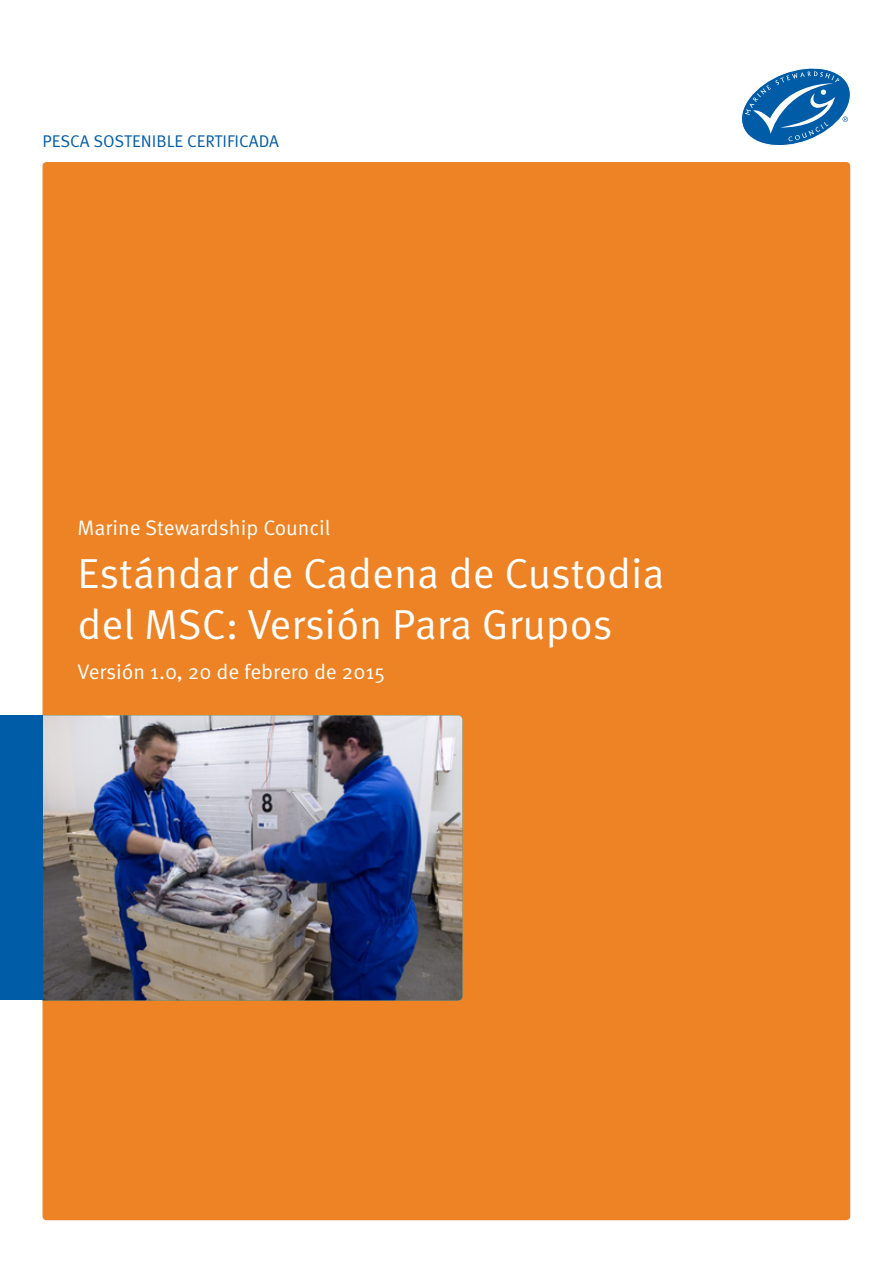
<style>
.page{position:relative;width:893px;height:1263px;background:#fff}
.page>*{position:absolute;margin:0;border:0;box-sizing:border-box;transform-origin:0 0}
.t1{font:42px/51.6px "Meta Pro";color:#fff}
.t2{font:21px "Meta Pro";color:#fff}
.t3{font:16.95px "Meta Pro";color:#005ca7}
</style>
<div class="page">
<div style="left:43px;top:162px;width:807px;height:1058px;background:#ed8324;border-radius:4px"></div>
<svg style="left:741px;top:68px;width:110px;height:78px"></svg>
<img style="left:43px;top:715px;width:419px;height:285px">
<div style="left:0;top:715px;width:43px;height:285px;background:#005ca7"></div>
<p class="t3" style="left:43px;top:130px;width:238px">PESCA SOSTENIBLE CERTIFICADA</p>
<p class="t2" style="left:78px;top:514px;width:254px">Marine Stewardship Council</p>
<h1 class="t1" style="left:78px;top:549px;width:588px">Estándar de Cadena de Custodia del MSC: Versión Para Grupos</h1>
<p class="t2" style="left:78px;top:659px;width:309px">Versión 1.0, 20 de febrero de 2015</p>
</div>
